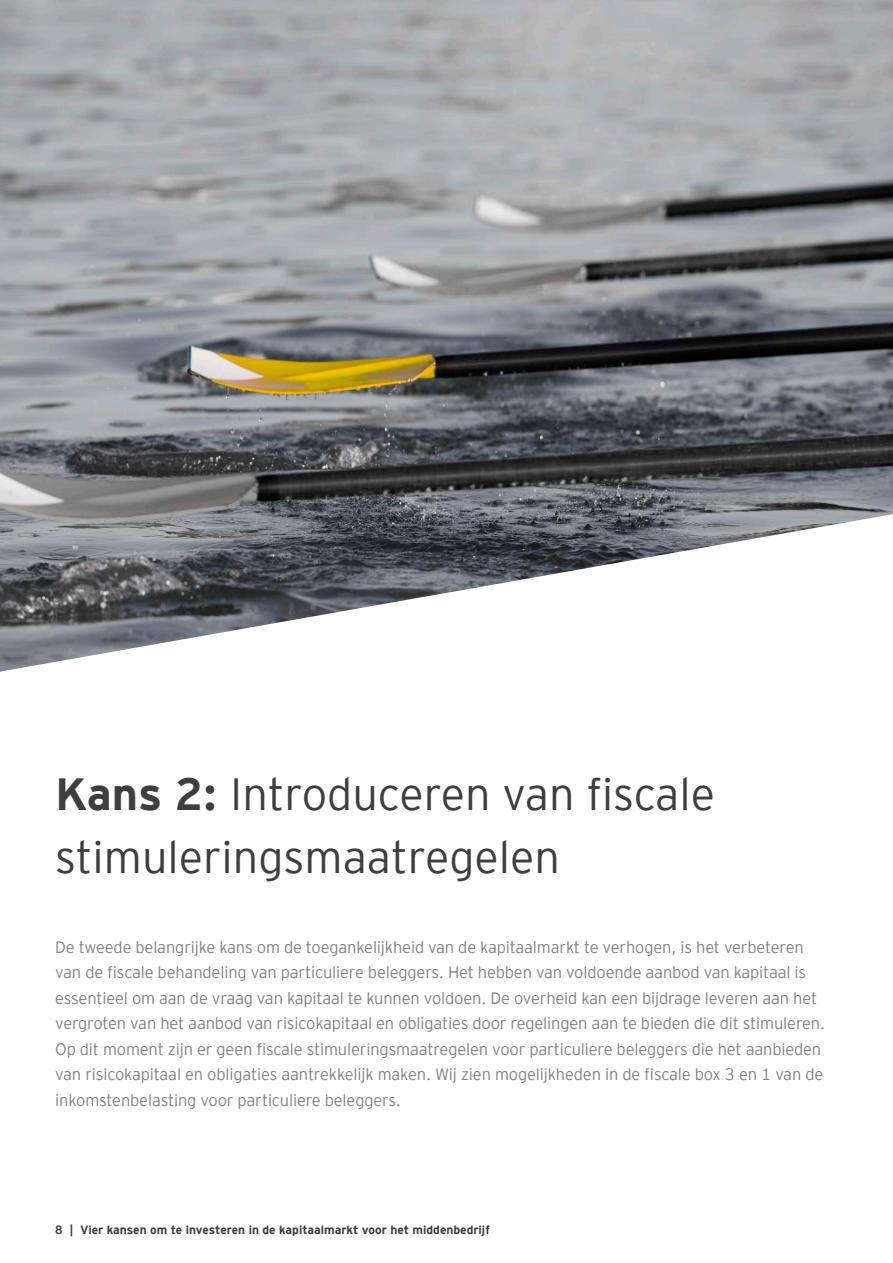
<style>
.page{position:relative;width:893px;height:1263px;background:#fff}
.page>*{position:absolute;margin:0;border:0;box-sizing:border-box;transform-origin:0 0}
.F-Header_1{font:300 45px/63px "EY Interstate";color:#3e3e3f}
.J_-_Intro{font:300 16.5px/25.5px "EY Interstate";letter-spacing:-.01em;color:#808285}
.t1{font:700 12px "EY Interstate";color:#3e3e3f}
.s1{font-weight:700}
</style>
<div class="page">
<img style="left:0;top:0;width:893px;height:672px">
<p class="F-Header_1" style="left:55px;top:760px;width:661px"><span class="s1">Kans 2:</span> Introduceren van fiscale stimuleringsmaatregelen</p>
<p class="J_-_Intro" style="left:55px;top:933px;width:771px">De tweede belangrijke kans om de toegankelijkheid van de kapitaalmarkt te verhogen, is het verbeteren van de fiscale behandeling van particuliere beleggers. Het hebben van voldoende aanbod van kapitaal is essentieel om aan de vraag van kapitaal te kunnen voldoen. De overheid kan een bijdrage leveren aan het vergroten van het aanbod van risicokapitaal en obligaties door regelingen aan te bieden die dit stimuleren.<br>Op dit moment zijn er geen fiscale stimuleringsmaatregelen voor particuliere beleggers die het aanbieden van risicokapitaal en obligaties aantrekkelijk maken. Wij zien mogelijkheden in de fiscale box 3 en 1 van de inkomstenbelasting voor particuliere beleggers.</p>
<p class="t1" style="left:55px;top:1221px;width:436px">8 | Vier kansen om te investeren in de kapitaalmarkt voor het middenbedrijf</p>
</div>
